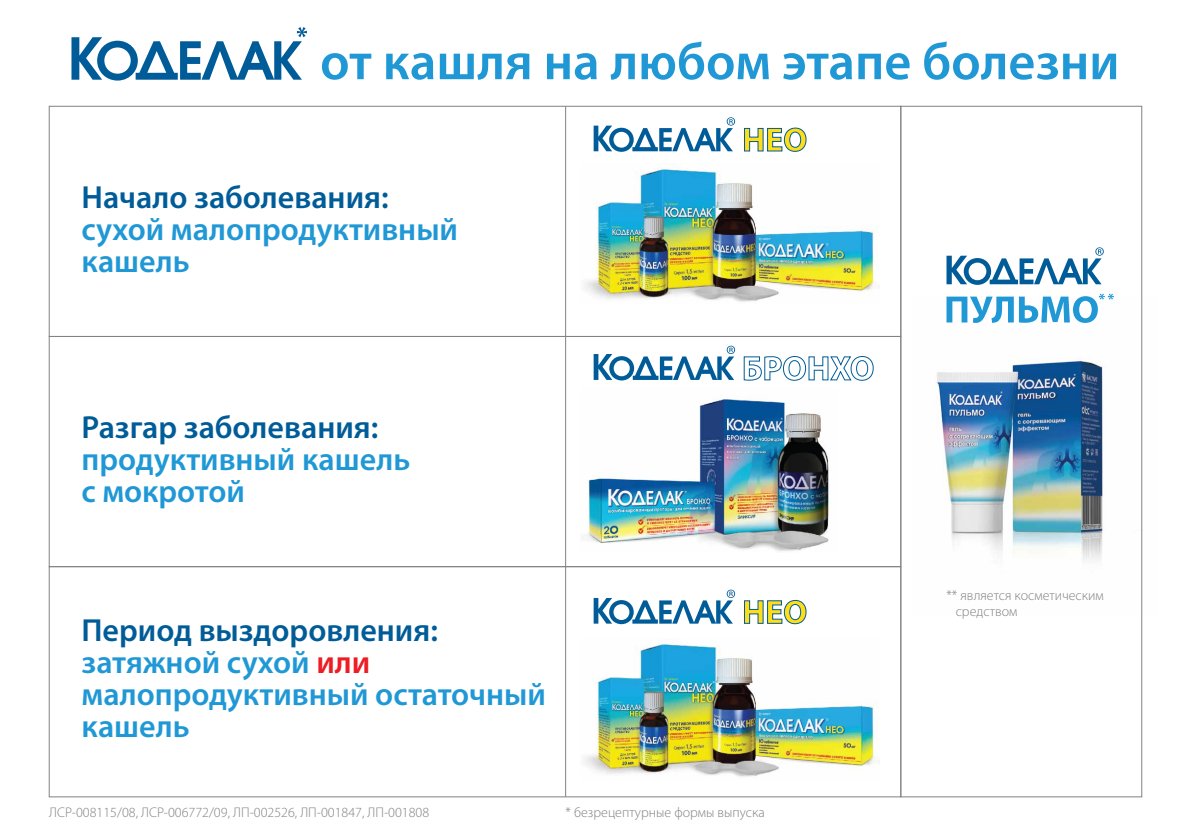
<style>
.page{position:relative;width:1191px;height:840px;background:#fff}
.page>*{position:absolute;margin:0;border:0;box-sizing:border-box;transform-origin:0 0}
.t1{font:600 52.4px "Myriad Pro";color:#2098d5}
.t2{font:600 32px/32px "Myriad Pro";color:#2098d5}
.t3{font:600 32px "Myriad Pro";color:#005c98}
.t4{font:300 14px/16px "Myriad Pro";color:#808285}
.s1{color:#005c98}
.s2{color:#ed1d24}
</style>
<div class="page">
<img style="left:935px;top:296px;width:208px;height:318px">
<svg style="left:71px;top:27px;width:236px;height:53px"></svg>
<img style="left:587px;top:399px;width:242px;height:152px">
<img style="left:584px;top:638px;width:295px;height:139px">
<img style="left:584px;top:163px;width:295px;height:139px">
<svg style="left:744px;top:127px;width:63px;height:25px"></svg>
<svg style="left:744px;top:599px;width:63px;height:25px"></svg>
<svg style="left:743px;top:356px;width:131px;height:25px"></svg>
<svg style="left:946px;top:296px;width:67px;height:27px"></svg>
<svg style="left:1019px;top:293px;width:94px;height:30px"></svg>
<div style="left:49px;top:566px;width:852px;height:230px;border:1px solid #808285"></div>
<svg style="left:593px;top:117px;width:142px;height:35px"></svg>
<svg style="left:946px;top:247px;width:157px;height:38px"></svg>
<svg style="left:593px;top:345px;width:142px;height:35px"></svg>
<svg style="left:593px;top:589px;width:142px;height:34px"></svg>
<div style="left:900px;top:106px;width:242px;height:690px;border:1px solid #808285"></div>
<hr style="left:565px;top:106px;width:1px;height:690px;background:#808285">
<h1 class="t1" style="left:320px;top:28px;width:801px">от кашля на любом этапе болезни</h1>
<p class="t3" style="left:81px;top:177px;width:309px">Начало заболевания:</p>
<p class="t2" style="left:81px;top:212px;width:378px">сухой малопродуктивный кашель</p>
<p class="t3" style="left:81px;top:406px;width:298px">Разгар заболевания:</p>
<p class="t2" style="left:81px;top:442px;width:330px">продуктивный кашель с мокротой</p>
<p class="t2" style="left:81px;top:612px;width:466px"><span class="s1">Период выздоровления: </span>затяжной сухой <span class="s2">или </span>малопродуктивный остаточный кашель</p>
<p class="t4" style="left:49px;top:804px;width:381px">ЛСР-008115/08, ЛСР-006772/09, ЛП-002526, ЛП-001847, ЛП-001808</p>
<p class="t4" style="left:565px;top:804px;width:201px">* безрецептурные формы выпуска</p>
<p class="t4" style="left:955px;top:586px;width:150px;text-indent:-9px">** является косметическим средством</p>
</div>
